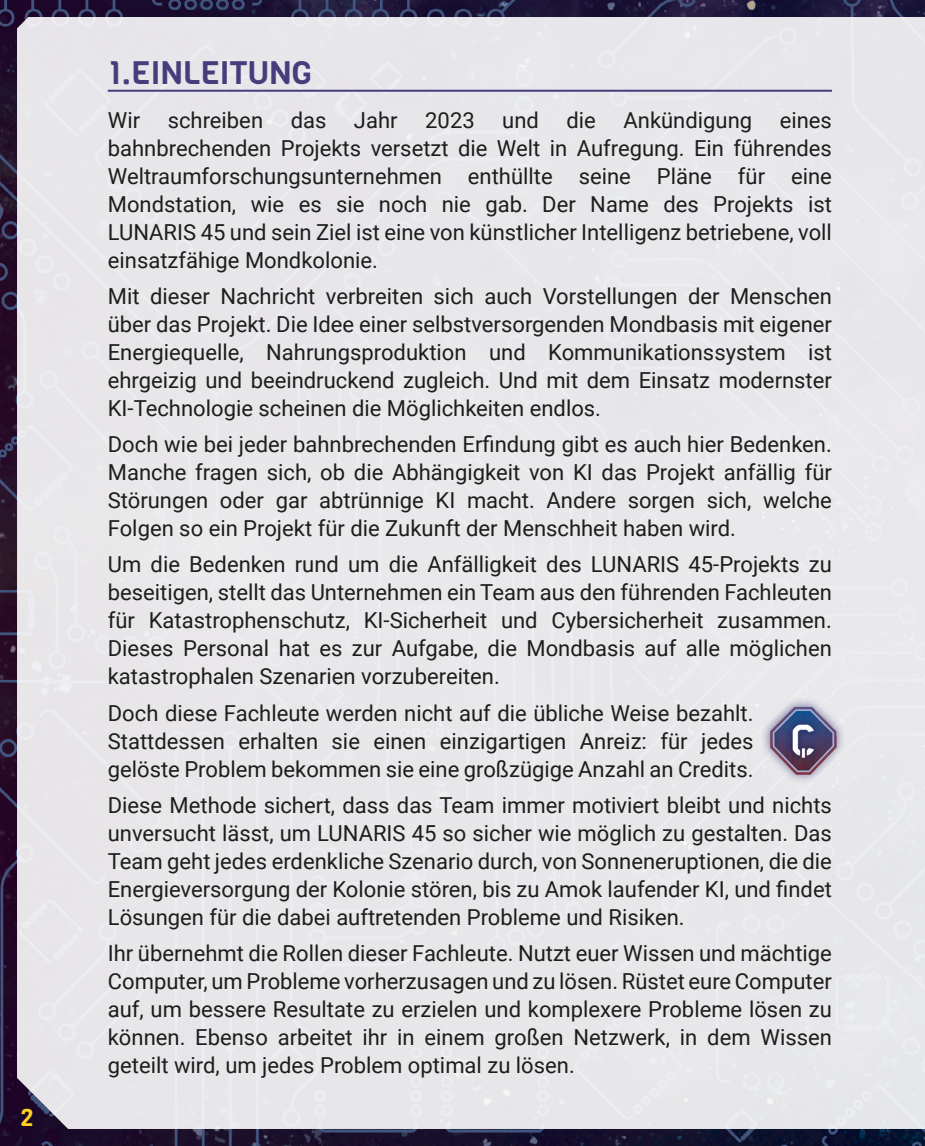
<style>
.page{position:relative;width:925px;height:1146px;background:#fff}
.page>*{position:absolute;margin:0;border:0;box-sizing:border-box;transform-origin:0 0}
.Títulos{font:32px "Viga";color:#473c7c}
.t1{font:24px "Viga";color:#fdd31d}
.Corpo_de_texto{font:22px/28px "Roboto";color:#1d1d1b;text-align:justify}
</style>
<div class="page">
<img style="left:0;top:0;width:924px;height:1145px">
<div style="left:17px;top:17px;width:907px;height:1111px;background:#e8e7ea"></div>
<hr style="left:108px;top:90px;width:723px;height:2px;background:#473c7c">
<div style="left:759px;top:696px;width:86px;height:88px;background:#e8e8eb"></div>
<img style="left:753px;top:693px;width:88px;height:86px">
<p class="t1" style="left:20px;top:1101px;width:15px">2</p>
<p class="Títulos" style="left:108px;top:52px;width:206px">1.EINLEITUNG</p>
<p class="Corpo_de_texto" style="left:108px;top:105px;width:34px">Wir</p>
<p class="Corpo_de_texto" style="left:168px;top:105px;width:97px">schreiben</p>
<p class="Corpo_de_texto" style="left:290px;top:105px;width:37px">das</p>
<p class="Corpo_de_texto" style="left:354px;top:105px;width:45px">Jahr</p>
<p class="Corpo_de_texto" style="left:425px;top:105px;width:115px">2023 und</p>
<p class="Corpo_de_texto" style="left:566px;top:105px;width:31px">die</p>
<p class="Corpo_de_texto" style="left:623px;top:105px;width:130px">Ankündigung</p>
<p class="Corpo_de_texto" style="left:108px;top:105px;width:725px;text-indent:671px">eines bahnbrechenden Projekts versetzt die Welt in Aufregung. Ein führendes Weltraumforschungsunternehmen enthüllte seine Pläne für eine Mondstation, wie es sie noch nie gab. Der Name des Projekts ist LUNARIS 45 und sein Ziel ist eine von künstlicher Intelligenz betriebene, voll einsatzfähige Mondkolonie.</p>
<p class="Corpo_de_texto" style="left:108px;top:281px;width:725px">Mit dieser Nachricht verbreiten sich auch Vorstellungen der Menschen über das Projekt. Die Idee einer selbstversorgenden Mondbasis mit eigener Energiequelle, Nahrungsproduktion und Kommunikationssystem ist ehrgeizig und beeindruckend zugleich. Und mit dem Einsatz modernster KI-Technologie scheinen die Möglichkeiten endlos.</p>
<p class="Corpo_de_texto" style="left:108px;top:429px;width:725px">Doch wie bei jeder bahnbrechenden Erfindung gibt es auch hier Bedenken.<br>Manche fragen sich, ob die Abhängigkeit von KI das Projekt anfällig für Störungen oder gar abtrünnige KI macht. Andere sorgen sich, welche Folgen so ein Projekt für die Zukunft der Menschheit haben wird.</p>
<p class="Corpo_de_texto" style="left:108px;top:549px;width:725px">Um die Bedenken rund um die Anfälligkeit des LUNARIS 45-Projekts zu beseitigen, stellt das Unternehmen ein Team aus den führenden Fachleuten für Katastrophenschutz, KI-Sicherheit und Cybersicherheit zusammen.<br>Dieses Personal hat es zur Aufgabe, die Mondbasis auf alle möglichen katastrophalen Szenarien vorzubereiten.</p>
<p class="Corpo_de_texto" style="left:108px;top:697px;width:647px">Doch diese Fachleute werden nicht auf die übliche Weise bezahlt.<br>Stattdessen erhalten sie einen einzigartigen Anreiz: für jedes gelöste Problem bekommen sie eine großzügige Anzahl an Credits.</p>
<p class="Corpo_de_texto" style="left:108px;top:789px;width:725px">Diese Methode sichert, dass das Team immer motiviert bleibt und nichts unversucht lässt, um LUNARIS 45 so sicher wie möglich zu gestalten. Das Team geht jedes erdenkliche Szenario durch, von Sonneneruptionen, die die Energieversorgung der Kolonie stören, bis zu Amok laufender KI, und findet Lösungen für die dabei auftretenden Probleme und Risiken.</p>
<p class="Corpo_de_texto" style="left:108px;top:937px;width:725px">Ihr übernehmt die Rollen dieser Fachleute. Nutzt euer Wissen und mächtige Computer, um Probleme vorherzusagen und zu lösen. Rüstet eure Computer auf, um bessere Resultate zu erzielen und komplexere Probleme lösen zu können. Ebenso arbeitet ihr in einem großen Netzwerk, in dem Wissen geteilt wird, um jedes Problem optimal zu lösen.</p>
</div>
